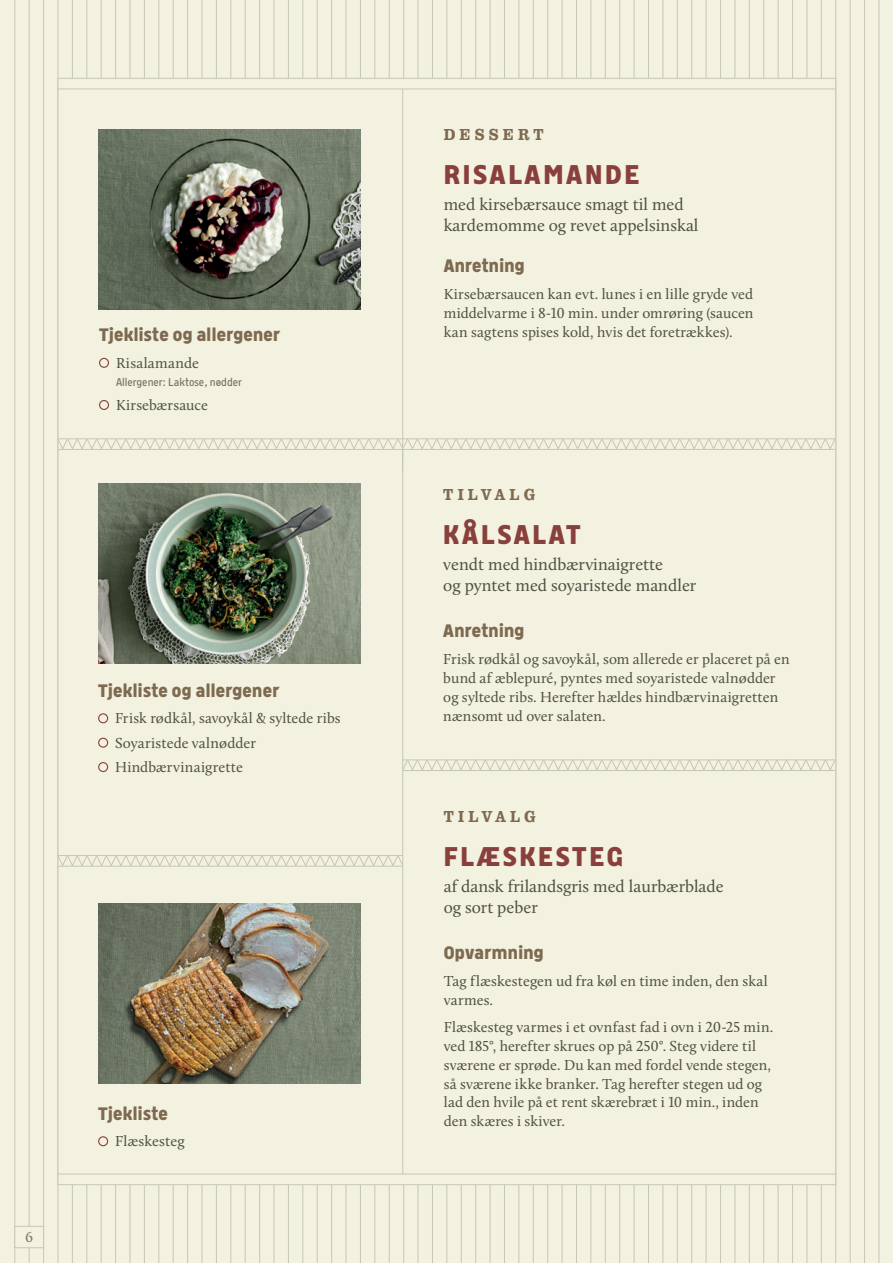
<style>
.page{position:relative;width:893px;height:1263px;background:#f3f1df}
.page>*{position:absolute;margin:0;border:0;box-sizing:border-box;transform-origin:0 0}
.t1{font:700 27px "Meyer Grand";letter-spacing:.1em;color:#89403c}
.t2{font:700 18px "Meyer Grand";letter-spacing:.02em;color:#7d6a50}
.t3{font:17.25px/20.7px "Calluna";color:#4f5145}
.t4{font:500 16.5px "Clarendon URW Ext Nar";letter-spacing:.25em;color:#7d6a50}
.t5{font:15px/18.8px "Calluna";color:#4f5145}
.t6{font:15px "Calluna";letter-spacing:.02em;color:#4f5145}
.t7{font:15px "Calluna";color:#77766b}
.t8{font:300 11.25px "Meyer Grand";color:#77766b}
</style>
<div class="page">
<hr style="left:29px;top:0;width:1px;height:1263px;background:#c7c7b9">
<hr style="left:43px;top:0;width:1px;height:1263px;background:#c7c7b9">
<hr style="left:14px;top:0;width:1px;height:1263px;background:#c7c7b9">
<hr style="left:490px;top:0;width:1px;height:1263px;background:#c7c7b9">
<hr style="left:504px;top:0;width:1px;height:1263px;background:#c7c7b9">
<hr style="left:259px;top:0;width:1px;height:1263px;background:#c7c7b9">
<hr style="left:274px;top:0;width:1px;height:1263px;background:#c7c7b9">
<hr style="left:720px;top:0;width:1px;height:1263px;background:#c7c7b9">
<hr style="left:734px;top:0;width:1px;height:1263px;background:#c7c7b9">
<hr style="left:144px;top:0;width:1px;height:1263px;background:#c7c7b9">
<hr style="left:158px;top:0;width:1px;height:1263px;background:#c7c7b9">
<hr style="left:605px;top:0;width:1px;height:1263px;background:#c7c7b9">
<hr style="left:619px;top:0;width:1px;height:1263px;background:#c7c7b9">
<hr style="left:374px;top:0;width:1px;height:1263px;background:#c7c7b9">
<hr style="left:389px;top:0;width:1px;height:1263px;background:#c7c7b9">
<hr style="left:835px;top:0;width:1px;height:1263px;background:#c7c7b9">
<hr style="left:850px;top:0;width:1px;height:1263px;background:#c7c7b9">
<hr style="left:58px;top:0;width:1px;height:1263px;background:#c7c7b9">
<hr style="left:72px;top:0;width:1px;height:1263px;background:#c7c7b9">
<hr style="left:518px;top:0;width:1px;height:1263px;background:#c7c7b9">
<hr style="left:533px;top:0;width:1px;height:1263px;background:#c7c7b9">
<hr style="left:288px;top:0;width:1px;height:1263px;background:#c7c7b9">
<hr style="left:302px;top:0;width:1px;height:1263px;background:#c7c7b9">
<hr style="left:749px;top:0;width:1px;height:1263px;background:#c7c7b9">
<hr style="left:763px;top:0;width:1px;height:1263px;background:#c7c7b9">
<hr style="left:173px;top:0;width:1px;height:1263px;background:#c7c7b9">
<hr style="left:187px;top:0;width:1px;height:1263px;background:#c7c7b9">
<hr style="left:634px;top:0;width:1px;height:1263px;background:#c7c7b9">
<hr style="left:648px;top:0;width:1px;height:1263px;background:#c7c7b9">
<hr style="left:403px;top:0;width:1px;height:1263px;background:#c7c7b9">
<hr style="left:418px;top:0;width:1px;height:1263px;background:#c7c7b9">
<hr style="left:864px;top:0;width:1px;height:1263px;background:#c7c7b9">
<hr style="left:879px;top:0;width:1px;height:1263px;background:#c7c7b9">
<hr style="left:86px;top:0;width:1px;height:1263px;background:#c7c7b9">
<hr style="left:101px;top:0;width:1px;height:1263px;background:#c7c7b9">
<hr style="left:547px;top:0;width:1px;height:1263px;background:#c7c7b9">
<hr style="left:562px;top:0;width:1px;height:1263px;background:#c7c7b9">
<hr style="left:317px;top:0;width:1px;height:1263px;background:#c7c7b9">
<hr style="left:331px;top:0;width:1px;height:1263px;background:#c7c7b9">
<hr style="left:778px;top:0;width:1px;height:1263px;background:#c7c7b9">
<hr style="left:792px;top:0;width:1px;height:1263px;background:#c7c7b9">
<hr style="left:202px;top:0;width:1px;height:1263px;background:#c7c7b9">
<hr style="left:216px;top:0;width:1px;height:1263px;background:#c7c7b9">
<hr style="left:662px;top:0;width:1px;height:1263px;background:#c7c7b9">
<hr style="left:677px;top:0;width:1px;height:1263px;background:#c7c7b9">
<hr style="left:432px;top:0;width:1px;height:1263px;background:#c7c7b9">
<hr style="left:446px;top:0;width:1px;height:1263px;background:#c7c7b9">
<hr style="left:115px;top:0;width:1px;height:1263px;background:#c7c7b9">
<hr style="left:130px;top:0;width:1px;height:1263px;background:#c7c7b9">
<hr style="left:576px;top:0;width:1px;height:1263px;background:#c7c7b9">
<hr style="left:590px;top:0;width:1px;height:1263px;background:#c7c7b9">
<hr style="left:346px;top:0;width:1px;height:1263px;background:#c7c7b9">
<hr style="left:360px;top:0;width:1px;height:1263px;background:#c7c7b9">
<hr style="left:807px;top:0;width:1px;height:1263px;background:#c7c7b9">
<hr style="left:821px;top:0;width:1px;height:1263px;background:#c7c7b9">
<hr style="left:230px;top:0;width:1px;height:1263px;background:#c7c7b9">
<hr style="left:245px;top:0;width:1px;height:1263px;background:#c7c7b9">
<hr style="left:691px;top:0;width:1px;height:1263px;background:#c7c7b9">
<hr style="left:706px;top:0;width:1px;height:1263px;background:#c7c7b9">
<hr style="left:461px;top:0;width:1px;height:1263px;background:#c7c7b9">
<hr style="left:475px;top:0;width:1px;height:1263px;background:#c7c7b9">
<div style="left:58px;top:78px;width:778px;height:1107px;background:#f3f1df;border:1px solid #c7c7b9"></div>
<hr style="left:58px;top:89px;width:778px;height:1px;background:#c7c7b9">
<hr style="left:58px;top:1174px;width:778px;height:1px;background:#c7c7b9">
<svg style="left:57px;top:438px;width:779px;height:12px"></svg>
<div style="left:14px;top:1226px;width:30px;height:22px;background:#f3f1df;border:1px solid #c7c7b9"></div>
<hr style="left:402px;top:449px;width:1px;height:322px;background:#c7c7b9">
<hr style="left:402px;top:770px;width:1px;height:404px;background:#c7c7b9">
<hr style="left:402px;top:89px;width:1px;height:382px;background:#c7c7b9">
<div style="left:98px;top:713px;width:10px;height:10px;border:1px solid #89403c;border-radius:50%"></div>
<div style="left:98px;top:738px;width:10px;height:10px;border:1px solid #89403c;border-radius:50%"></div>
<div style="left:98px;top:762px;width:10px;height:10px;border:1px solid #89403c;border-radius:50%"></div>
<div style="left:98px;top:1136px;width:10px;height:10px;border:1px solid #89403c;border-radius:50%"></div>
<div style="left:99px;top:358px;width:10px;height:10px;border:1px solid #89403c;border-radius:50%"></div>
<div style="left:99px;top:400px;width:10px;height:10px;border:1px solid #89403c;border-radius:50%"></div>
<img style="left:98px;top:904px;width:262px;height:180px">
<svg style="left:57px;top:855px;width:347px;height:12px"></svg>
<svg style="left:403px;top:759px;width:433px;height:12px"></svg>
<img style="left:98px;top:129px;width:262px;height:180px">
<img style="left:98px;top:483px;width:262px;height:180px">
<p class="t2" style="left:99px;top:323px;width:183px">Tjekliste og allergener</p>
<p class="t6" style="left:116px;top:354px;width:84px">Risalamande</p>
<p class="t8" style="left:116px;top:374px;width:128px">Allergener: Laktose, nødder</p>
<p class="t5" style="left:116px;top:395px;width:94px">Kirsebærsauce</p>
<p class="t2" style="left:98px;top:678px;width:183px">Tjekliste og allergener</p>
<p class="t5" style="left:115px;top:706px;width:227px;line-height:24.5px">Frisk rødkål, savoykål &amp; syltede ribs<br>Soyaristede valnødder<br>Hindbærvinaigrette</p>
<p class="t7" style="left:25px;top:1228px;width:9px">6</p>
<p class="t2" style="left:98px;top:1101px;width:71px">Tjekliste</p>
<p class="t5" style="left:115px;top:1132px;width:71px">Flæskesteg</p>
<p class="t4" style="left:444px;top:125px;width:101px">DESSERT</p>
<h1 class="t1" style="left:444px;top:156px;width:197px">RISALAMANDE</h1>
<p class="t3" style="left:444px;top:194px;width:256px">med kirsebærsauce smagt til med kardemomme og revet appelsinskal</p>
<p class="t2" style="left:444px;top:253px;width:83px">Anretning</p>
<p class="t5" style="left:444px;top:285px;width:311px;text-align:justify">Kirsebærsaucen kan evt. lunes i en lille gryde ved middelvarme i 8-10 min. under omrøring (saucen kan sagtens spises kold, hvis det foretrækkes).</p>
<p class="t4" style="left:443px;top:485px;width:94px">TILVALG</p>
<h1 class="t1" style="left:443px;top:516px;width:139px">KÅLSALAT</h1>
<p class="t3" style="left:443px;top:554px;width:255px">vendt med hindbærvinaigrette<br>og pyntet med soyaristede mandler</p>
<p class="t2" style="left:443px;top:618px;width:83px">Anretning</p>
<p class="t5" style="left:443px;top:650px;width:348px">Frisk rødkål og savoykål, som allerede er placeret på en bund af æblepuré, pyntes med soyaristede valnødder og syltede ribs. Herefter hældes hindbærvinaigretten nænsomt ud over salaten.</p>
<p class="t4" style="left:444px;top:807px;width:94px">TILVALG</p>
<h1 class="t1" style="left:444px;top:838px;width:181px">FLÆSKESTEG</h1>
<p class="t3" style="left:444px;top:876px;width:282px">af dansk frilandsgris med laurbærblade og sort peber</p>
<p class="t2" style="left:444px;top:940px;width:101px">Opvarmning</p>
<p class="t5" style="left:444px;top:972px;width:326px">Tag flæskestegen ud fra køl en time inden, den skal varmes.</p>
<p class="t5" style="left:444px;top:1018px;width:331px">Flæskesteg varmes i et ovnfast fad i ovn i 20-25 min. ved 185°, herefter skrues op på 250°. Steg videre til sværene er sprøde. Du kan med fordel vende stegen, så sværene ikke branker. Tag herefter stegen ud og lad den hvile på et rent skærebræt i 10 min., inden den skæres i skiver.</p>
</div>
